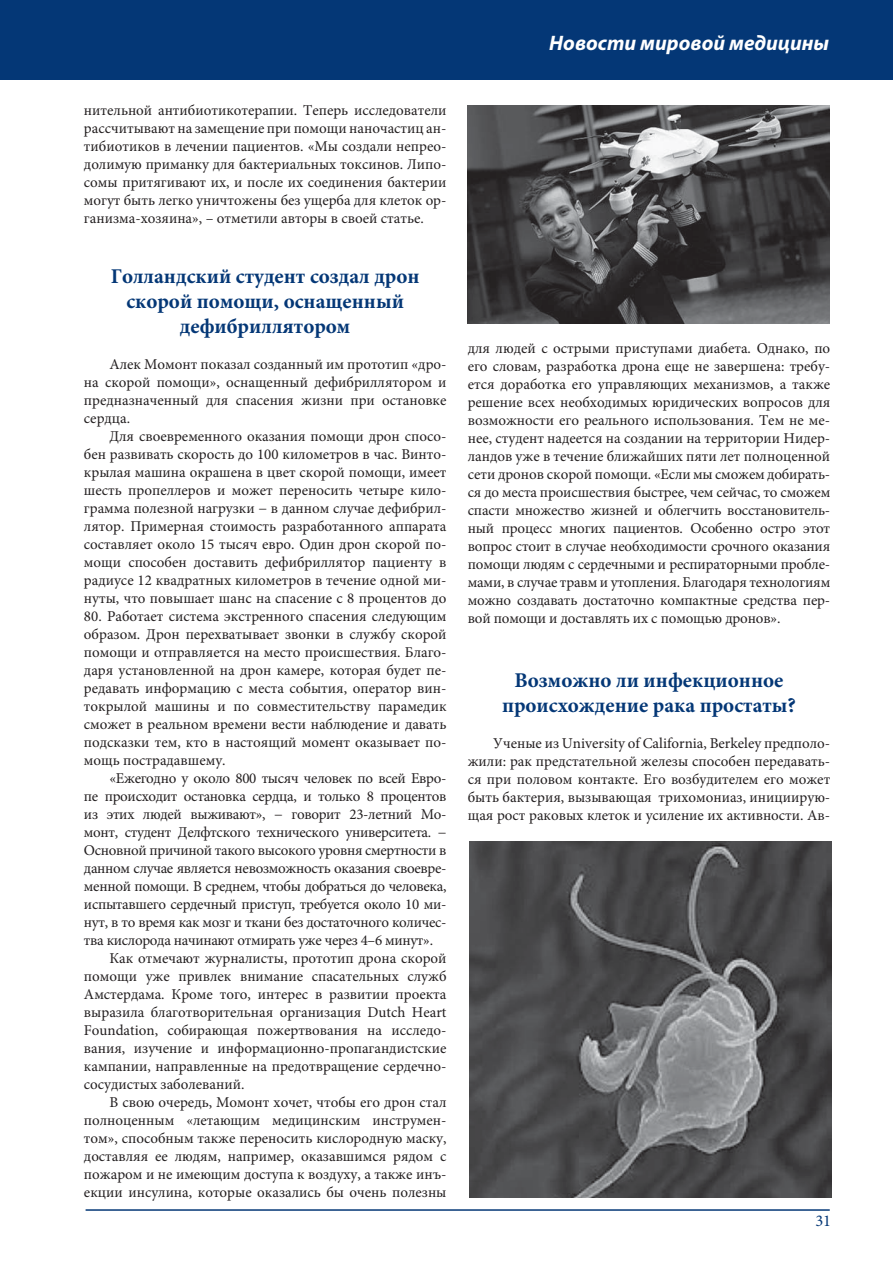
<style>
.page{position:relative;width:893px;height:1263px;background:#fff}
.page>*{position:absolute;margin:0;border:0;box-sizing:border-box;transform-origin:0 0}
.t1{font:700 21px/25.2px "Minion Pro";color:#043776;text-align:center}
.t2{font:italic 700 21px "Myriad Pro";color:#fff}
.t3{font:16.5px "Minion Pro";color:#043776}
.t4{font:15px/18px "Minion Pro";color:#231f20;text-align:justify}
.t5{font:15px "Minion Pro";letter-spacing:-.02em;color:#231f20}
</style>
<div class="page">
<hr style="left:86px;top:1209px;width:744px;height:2px;background:#043776">
<div style="left:0;top:0;width:893px;height:79px;background:#043776"></div>
<img style="left:468px;top:106px;width:361px;height:217px">
<img style="left:470px;top:841px;width:361px;height:356px">
<p class="t4" style="left:84px;top:103px;width:364px">нительной антибиотикотерапии. Теперь исследователи рассчитывают на замещение при помощи наночастиц ан&shy;тибиотиков в лечении пациентов. «Мы создали непрео&shy;долимую приманку для бактериальных токсинов. Липо&shy;сомы притягивают их, и после их соединения бактерии могут быть легко уничтожены без ущерба для клеток ор&shy;ганизма-хозяина», – отметили авторы в своей статье.</p>
<h1 class="t1" style="left:111px;top:265px;width:310px">Голландский студент создал дрон скорой помощи, оснащенный дефибриллятором</h1>
<p class="t4" style="left:84px;top:356px;width:364px;text-indent:26px">Алек Момонт показал созданный им прототип «дро&shy;на скорой помощи», оснащенный дефибриллятором и предназначенный для спасения жизни при остановке сердца.</p>
<p class="t4" style="left:84px;top:428px;width:364px;text-indent:26px">Для своевременного оказания помощи дрон спосо&shy;бен развивать скорость до 100 километров в час. Винто&shy;крылая машина окрашена в цвет скорой помощи, имеет шесть пропеллеров и может переносить четыре кило&shy;грамма полезной нагрузки − в данном случае дефибрил&shy;лятор. Примерная стоимость разработанного аппарата составляет около 15 тысяч евро. Один дрон скорой по&shy;мощи способен доставить дефибриллятор пациенту в радиусе 12 квадратных километров в течение одной ми&shy;нуты, что повышает шанс на спасение с 8 процентов до</p>
<p class="t4" style="left:84px;top:608px;width:364px">80. Работает система экстренного спасения следующим образом. Дрон перехватывает звонки в службу скорой помощи и отправляется на место происшествия. Благо&shy;даря установленной на дрон камере, которая будет пе&shy;редавать информацию с места события, оператор вин&shy;токрылой машины и по совместительству парамедик сможет в реальном времени вести наблюдение и давать подсказки тем, кто в настоящий момент оказывает по&shy;мощь пострадавшему.</p>
<p class="t5" style="left:109px;top:772px;width:338px">«Ежегодно у около 800 тысяч человек по всей Евро-</p>
<p class="t5" style="left:84px;top:790px;width:364px">пе происходит остановка сердца, и только 8 процентов</p>
<p class="t5" style="left:84px;top:808px;width:364px">из этих людей выживают», − говорит 23-летний Мо-</p>
<p class="t5" style="left:84px;top:826px;width:364px">монт, студент Делфтского технического университета. −</p>
<p class="t5" style="left:84px;top:844px;width:364px">Основной причиной такого высокого уровня смертности в</p>
<p class="t5" style="left:84px;top:862px;width:364px">данном случае является невозможность оказания своевре-</p>
<p class="t5" style="left:84px;top:880px;width:364px">менной помощи. В среднем, чтобы добраться до человека,</p>
<p class="t5" style="left:84px;top:898px;width:364px">испытавшего сердечный приступ, требуется около 10 ми-</p>
<p class="t5" style="left:84px;top:916px;width:364px">нут, в то время как мозг и ткани без достаточного количес-</p>
<p class="t5" style="left:84px;top:934px;width:351px">тва кислорода начинают отмирать уже через 4–6 минут».</p>
<p class="t4" style="left:109px;top:950px;width:338px">Как отмечают журналисты, прототип дрона скорой</p>
<p class="t4" style="left:84px;top:968px;width:364px">помощи уже привлек внимание спасательных служб</p>
<p class="t4" style="left:84px;top:986px;width:364px">Амстердама. Кроме того, интерес в развитии проекта</p>
<p class="t4" style="left:84px;top:1004px;width:364px">выразила благотворительная организация Dutch Heart</p>
<p class="t4" style="left:84px;top:1022px;width:364px">Foundation, собирающая пожертвования на исследо-</p>
<p class="t4" style="left:84px;top:1040px;width:364px">вания, изучение и информационно-пропагандистские</p>
<p class="t4" style="left:84px;top:1058px;width:364px">кампании, направленные на предотвращение сердечно-</p>
<p class="t4" style="left:84px;top:1076px;width:162px">сосудистых заболеваний.</p>
<p class="t4" style="left:109px;top:1094px;width:338px">В свою очередь, Момонт хочет, чтобы его дрон стал</p>
<p class="t4" style="left:84px;top:1112px;width:364px">полноценным «летающим медицинским инструмен-</p>
<p class="t4" style="left:84px;top:1130px;width:364px">том», способным также переносить кислородную маску,</p>
<p class="t4" style="left:84px;top:1148px;width:364px">доставляя ее людям, например, оказавшимся рядом с</p>
<p class="t4" style="left:84px;top:1166px;width:364px">пожаром и не имеющим доступа к воздуху, а также инъ-</p>
<p class="t4" style="left:84px;top:1184px;width:364px">екции инсулина, которые оказались бы очень полезны</p>
<h1 class="t2" style="left:549px;top:35px;width:281px">Новости мировой медицины</h1>
<p class="t4" style="left:468px;top:340px;width:364px">для людей с острыми приступами диабета. Однако, по его словам, разработка дрона еще не завершена: требу&shy;ется доработка его управляющих механизмов, а также решение всех необходимых юридических вопросов для возможности его реального использования. Тем не ме&shy;нее, студент надеется на создании на территории Нидер&shy;ландов уже в течение ближайших пяти лет полноценной сети дронов скорой помощи. «Если мы сможем добирать&shy;ся до места происшествия быстрее, чем сейчас, то сможем спасти множество жизней и облегчить восстановитель&shy;ный процесс многих пациентов. Особенно остро этот вопрос стоит в случае необходимости срочного оказания помощи людям с сердечными и респираторными пробле&shy;мами, в случае травм и утопления. Благодаря технологиям можно создавать достаточно компактные средства пер&shy;вой помощи и доставлять их с помощью дронов».</p>
<h1 class="t1" style="left:502px;top:669px;width:295px">Возможно ли инфекционное происхождение рака простаты?</h1>
<p class="t4" style="left:468px;top:736px;width:364px;text-indent:26px">Ученые из University of California, Berkeley предполо&shy;жили: рак предстательной железы способен передавать&shy;ся при половом контакте. Его возбудителем его может быть бактерия, вызывающая трихомониаз, инициирую&shy;щая рост раковых клеток и усиление их активности. Ав-</p>
<p class="t3" style="left:815px;top:1214px;width:17px">31</p>
</div>
